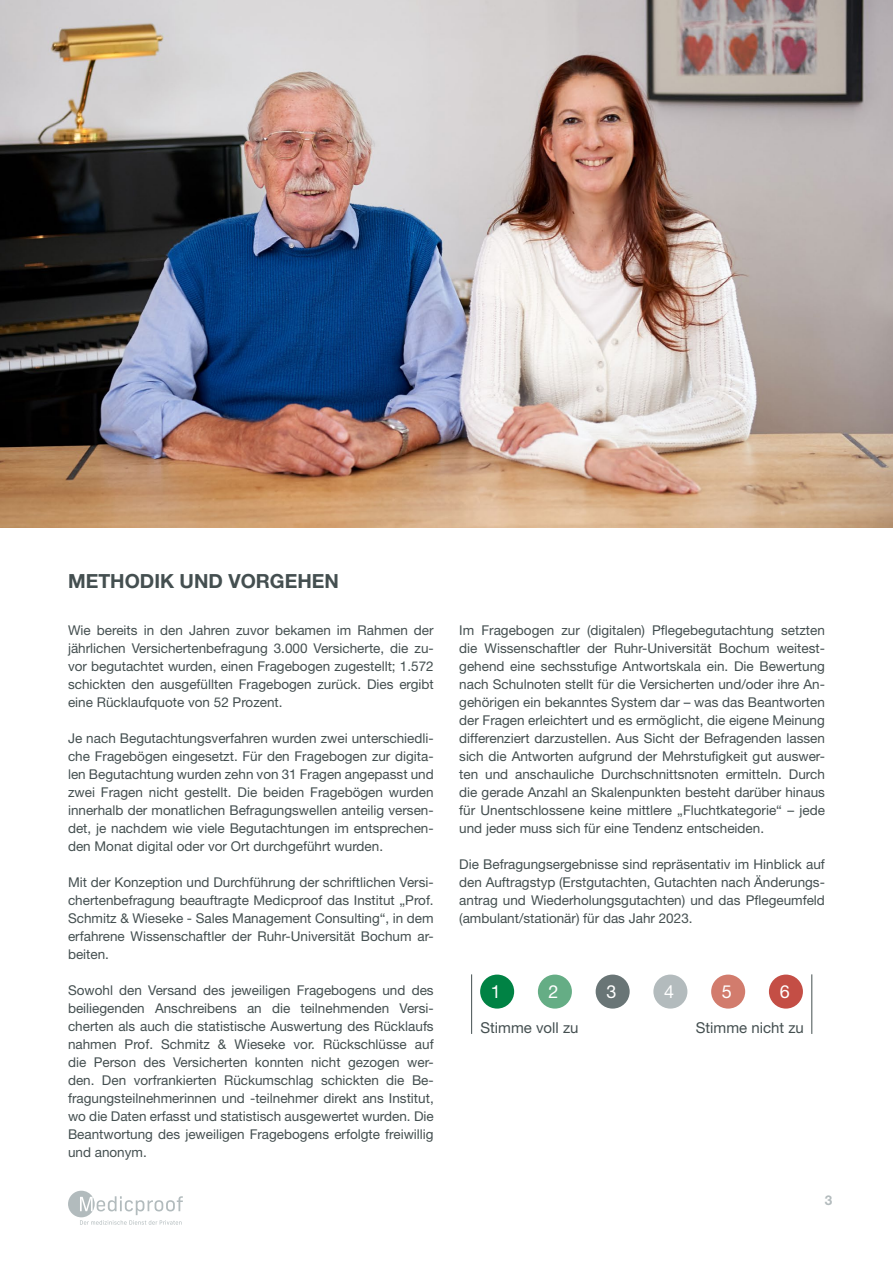
<style>
.page{position:relative;width:893px;height:1263px;background:#fff}
.page>*{position:absolute;margin:0;border:0;box-sizing:border-box;transform-origin:0 0}
.t1{font:700 19.5px "Helvetica Neue LT Std";color:#444f50}
.t2{font:18px "Helvetica Neue LT Std";color:#fff}
.t3{font:15px "Helvetica Neue LT Std";color:#444f50}
.t4{font:13.5px/18px "Helvetica Neue LT Std";color:#444f50;text-align:justify}
.t5{font:700 13.5px "Helvetica Neue LT Std";color:#b3bbbd}
</style>
<div class="page">
<svg style="left:68px;top:1191px;width:115px;height:34px"></svg>
<img style="left:0;top:0;width:893px;height:527px">
<div style="left:480px;top:974px;width:34px;height:34px;background:#008244;border-radius:50%"></div>
<div style="left:769px;top:974px;width:34px;height:34px;background:#c44e45;border-radius:50%"></div>
<div style="left:538px;top:974px;width:34px;height:34px;background:#65ad85;border-radius:50%"></div>
<div style="left:596px;top:974px;width:34px;height:34px;background:#697576;border-radius:50%"></div>
<div style="left:653px;top:974px;width:34px;height:34px;background:#b3bbbd;border-radius:50%"></div>
<div style="left:711px;top:974px;width:34px;height:34px;background:#d27c6d;border-radius:50%"></div>
<hr style="left:471px;top:974px;width:1px;height:60px;background:#444f50">
<hr style="left:811px;top:974px;width:1px;height:60px;background:#444f50">
<h1 class="t1" style="left:68px;top:569px;width:272px">METHODIK UND VORGEHEN</h1>
<p class="t4" style="left:68px;top:621px;width:367px">Wie bereits in den Jahren zuvor bekamen im Rahmen der jährlichen Versichertenbefragung 3.000 Versicherte, die zu&shy;vor begutachtet wurden, einen Fragebogen zugestellt; 1.572 schickten den ausgefüllten Fragebogen zurück. Dies ergibt eine Rücklaufquote von 52 Prozent.</p>
<p class="t4" style="left:68px;top:729px;width:367px">Je nach Begutachtungsverfahren wurden zwei unterschiedli&shy;che Fragebögen eingesetzt. Für den Fragebogen zur digita&shy;len Begutachtung wurden zehn von 31 Fragen angepasst und zwei Fragen nicht gestellt. Die beiden Fragebögen wurden innerhalb der monatlichen Befragungswellen anteilig versen&shy;det, je nachdem wie viele Begutachtungen im entsprechen&shy;den Monat digital oder vor Ort durchgeführt wurden.</p>
<p class="t4" style="left:68px;top:873px;width:367px">Mit der Konzeption und Durchführung der schriftlichen Versi&shy;chertenbefragung beauftragte Medicproof das Institut „Prof.<br>Schmitz &amp; Wieseke - Sales Management Consulting“, in dem erfahrene Wissenschaftler der Ruhr-Universität Bochum ar&shy;beiten.</p>
<p class="t4" style="left:68px;top:981px;width:367px">Sowohl den Versand des jeweiligen Fragebogens und des beiliegenden Anschreibens an die teilnehmenden Versi&shy;cherten als auch die statistische Auswertung des Rücklaufs nahmen Prof. Schmitz &amp; Wieseke vor. Rückschlüsse auf die Person des Versicherten konnten nicht gezogen wer&shy;den. Den vorfrankierten Rückumschlag schickten die Be&shy;fragungsteilnehmerinnen und -teilnehmer direkt ans Institut, wo die Daten erfasst und statistisch ausgewertet wurden. Die Beantwortung des jeweiligen Fragebogens erfolgte freiwillig und anonym.</p>
<p class="t4" style="left:459px;top:621px;width:367px">Im Fragebogen zur (digitalen) Pflegebegutachtung setzten die Wissenschaftler der Ruhr-Universität Bochum weitest&shy;gehend eine sechsstufige Antwortskala ein. Die Bewertung nach Schulnoten stellt für die Versicherten und/oder ihre An&shy;gehörigen ein bekanntes System dar – was das Beantworten der Fragen erleichtert und es ermöglicht, die eigene Meinung differenziert darzustellen. Aus Sicht der Befragenden lassen sich die Antworten aufgrund der Mehrstufigkeit gut auswer&shy;ten und anschauliche Durchschnittsnoten ermitteln. Durch die gerade Anzahl an Skalenpunkten besteht darüber hinaus für Unentschlossene keine mittlere „Fluchtkategorie“ – jede und jeder muss sich für eine Tendenz entscheiden.</p>
<p class="t4" style="left:459px;top:855px;width:367px">Die Befragungsergebnisse sind repräsentativ im Hinblick auf den Auftragstyp (Erstgutachten, Gutachten nach Änderungs&shy;antrag und Wiederholungsgutachten) und das Pflegeumfeld (ambulant/stationär) für das Jahr 2023.</p>
<h2 class="t2" style="left:491px;top:980px;width:12px">1</h2>
<h2 class="t2" style="left:549px;top:980px;width:12px">2</h2>
<h2 class="t2" style="left:606px;top:980px;width:12px">3</h2>
<h2 class="t2" style="left:664px;top:980px;width:12px">4</h2>
<h2 class="t2" style="left:722px;top:980px;width:12px">5</h2>
<h2 class="t2" style="left:780px;top:980px;width:12px">6</h2>
<p class="t3" style="left:480px;top:1018px;width:100px">Stimme voll zu</p>
<p class="t3" style="left:696px;top:1018px;width:110px">Stimme nicht zu</p>
<p class="t5" style="left:825px;top:1191px;width:9px">3</p>
</div>
